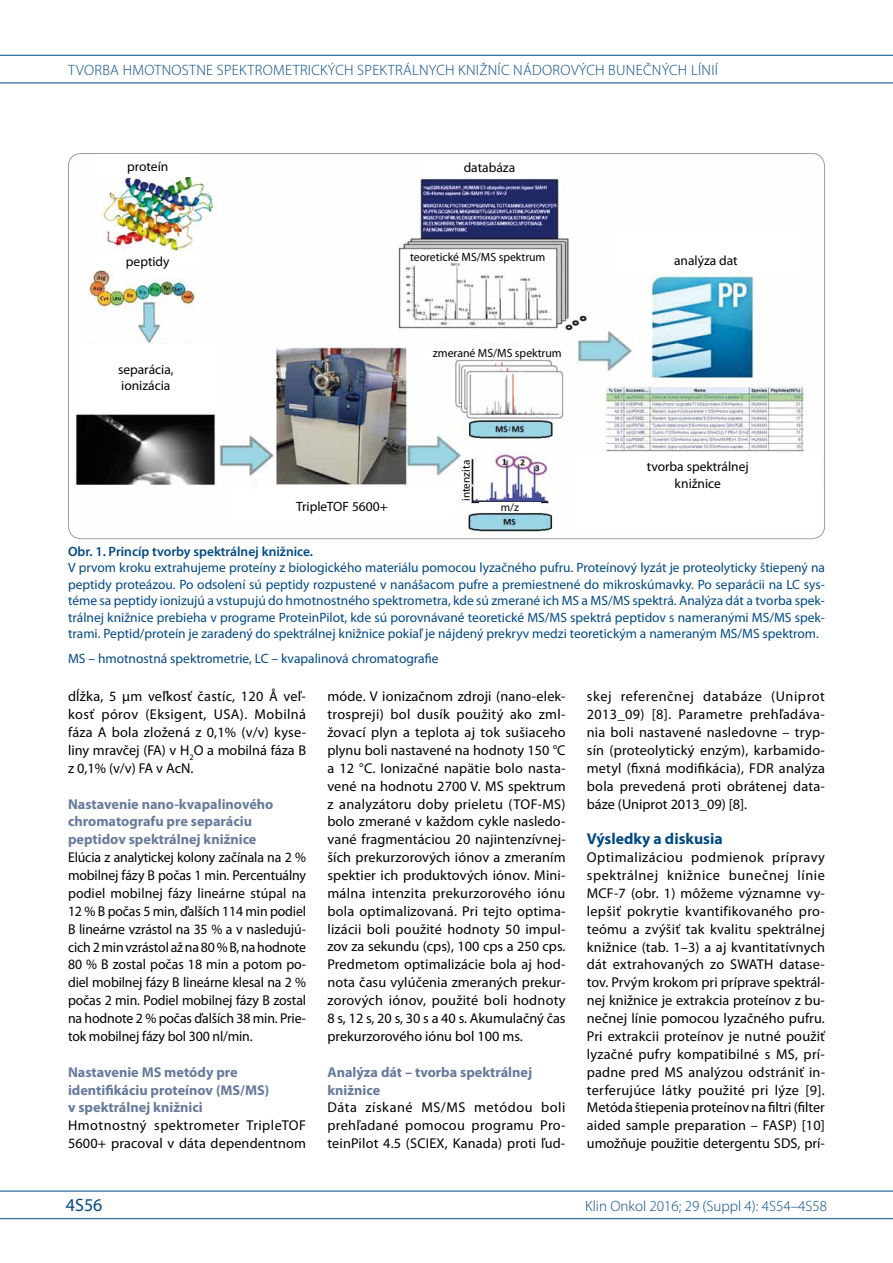
<style>
.page{position:relative;width:893px;height:1263px;background:#fff}
.page>*{position:absolute;margin:0;border:0;box-sizing:border-box;transform-origin:0 0}
.t1{font:18px "Myriad Pro";color:#004985}
.t2{font:700 15.75px "Myriad Pro";color:#004985}
.t3{font:300 15px "Myriad Pro";color:#004985}
.t4{font:300 15px "Myriad Pro";letter-spacing:.02em;color:#004985}
.t5{font:14.25px/17.9px "Myriad Pro";letter-spacing:.005em;color:#000;text-align:justify}
.t6{font:700 14.25px/17.9px "Myriad Pro";color:#677a9c}
.t7{font:13.5px/16.5px "Myriad Pro";color:#004985;text-align:justify}
.t8{font:13.5px/16.2px "Myriad Pro";color:#000;text-align:center}
.t9{font:600 13.5px "Myriad Pro";color:#004985}
.t10{font:12px "Myriad Pro";color:#000}
.t11{font:11.25px "Myriad Pro";color:#000}
</style>
<div class="page">
<hr style="left:0;top:55px;width:893px;height:1px;background:#004985">
<hr style="left:0;top:83px;width:893px;height:1px;background:#004985">
<hr style="left:0;top:1191px;width:893px;height:1px;background:#004985">
<hr style="left:0;top:1218px;width:893px;height:1px;background:#004985">
<img style="left:68px;top:153px;width:757px;height:383px">
<div style="left:91px;top:155px;width:114px;height:22px;background:#fff"></div>
<div style="left:401px;top:250px;width:153px;height:13px;background:#fff"></div>
<div style="left:421px;top:346px;width:153px;height:12px;background:#fff"></div>
<div style="left:419px;top:157px;width:141px;height:20px;background:#fff"></div>
<div style="left:612px;top:233px;width:187px;height:39px;background:#fff"></div>
<div style="left:91px;top:252px;width:114px;height:18px;background:#fff"></div>
<div style="left:229px;top:489px;width:226px;height:34px;background:#fff"></div>
<div style="left:574px;top:454px;width:247px;height:73px;background:#fff"></div>
<div style="left:74px;top:344px;width:144px;height:65px;background:#fff"></div>
<div style="left:460px;top:450px;width:10px;height:61px;background:#fff"></div>
<div style="left:479px;top:503px;width:61px;height:9px;background:#fff"></div>
<p class="t3" style="left:68px;top:61px;width:26px">TVORBA</p>
<p class="t3" style="left:123px;top:61px;width:20px">HMOTNOSTNE</p>
<p class="t3" style="left:217px;top:61px;width:9px">SPEKTROMETRICK</p>
<p class="t3" style="left:328px;top:61px;width:38px">ÝCH SPEKTR</p>
<p class="t3" style="left:403px;top:61px;width:18px">ÁLNYC</p>
<p class="t3" style="left:445px;top:61px;width:108px">H KNIŽNÍC NÁDORO</p>
<p class="t4" style="left:571px;top:61px;width:148px">VÝCH BUNEČNÝCH LÍNI Í</p>
<p class="t8" style="left:127px;top:159px;width:43px">proteín</p>
<p class="t8" style="left:464px;top:159px;width:53px">databáza</p>
<p class="t10" style="left:410px;top:250px;width:137px">teoretické MS/MS spektrum</p>
<p class="t8" style="left:126px;top:254px;width:45px">peptidy</p>
<p class="t8" style="left:674px;top:252px;width:65px">analýza dat</p>
<p class="t8" style="left:118px;top:361px;width:57px;text-align:left">separácia, ionizácia</p>
<p class="t8" style="left:296px;top:498px;width:93px">TripleTOF 5600+</p>
<p class="t10" style="left:433px;top:345px;width:130px">zmerané MS/MS spektrum</p>
<p class="t11" style="left:459px;top:501px;width:42px;rotate:-90deg">intenzita</p>
<p class="t11" style="left:501px;top:501px;width:20px">m/z</p>
<p class="t8" style="left:647px;top:459px;width:104px">tvorba spektrálnej knižnice</p>
<p class="t9" style="left:68px;top:542px;width:247px">Obr. 1. Princíp tvorby spektrálnej knižnice.</p>
<p class="t7" style="left:68px;top:559px;width:758px">V prvom kroku extrahujeme proteíny z biologického materiálu pomocou lyzačného pufru. Proteínový lyzát je proteolyticky štiepený na peptidy proteázou. Po odsolení sú peptidy rozpustené v nanášacom pufre a premiestnené do mikroskúmavky. Po separácii na LC sys&shy;téme sa peptidy ionizujú a vstupujú do hmotnostného spektrometra, kde sú zmerané ich MS a MS/MS spektrá. Analýza dát a tvorba spek&shy;trálnej knižnice prebieha v programe ProteinPilot, kde sú porovnávané teoretické MS/MS spektrá peptidov s nameranými MS/MS spek&shy;trami. Peptid/proteín je zaradený do spektrálnej knižnice pokiaľ je nájdený prekryv medzi teoretickým a nameraným MS/MS spektrom.</p>
<p class="t7" style="left:68px;top:650px;width:372px">MS – hmotnostná spektrometrie, LC – kvapalinová chromatografie</p>
<p class="t5" style="left:68px;top:687px;width:240px">dĺžka, 5 µm veľkosť častíc, 120 Å veľ&shy;kosť pórov (Eksigent, USA). Mobilná fáza A bola zložená z 0,1% (v/v) kyse&shy;liny mravčej (FA) v H<sub>2</sub>O a mobilná fáza B z 0,1% (v/v) FA v AcN.</p>
<p class="t6" style="left:68px;top:794px;width:207px">Nastavenie nano-kvapalinového chromatografu pre separáciu peptidov spektrálnej knižnice</p>
<p class="t5" style="left:68px;top:848px;width:240px">Elúcia z analytickej kolony začínala na 2 % mobilnej fázy B počas 1 min. Percentuálny podiel mobilnej fázy lineárne stúpal na 12 % B počas 5 min, ďalších 114 min podiel B lineárne vzrástol na 35 % a v nasledujú&shy;cich 2 min vzrástol až na 80 % B, na hodnote 80 % B zostal počas 18 min a potom po&shy;diel mobilnej fázy B lineárne klesal na 2 % počas 2 min. Podiel mobilnej fázy B zostal na hodnote 2 % počas ďalších 38 min. Prie&shy;tok mobilnej fázy bol 300 nl/min.</p>
<p class="t6" style="left:68px;top:1062px;width:203px">Nastavenie MS metódy pre identifikáciu proteínov (MS/MS) v spektrálnej knižnici</p>
<p class="t5" style="left:68px;top:1116px;width:240px">Hmotnostný spektrometer TripleTOF<br>5600+ pracoval v dáta dependentnom</p>
<p class="t1" style="left:66px;top:1194px;width:38px">4S56</p>
<p class="t5" style="left:327px;top:687px;width:240px">móde. V ionizačnom zdroji (nano-elek&shy;trospreji) bol dusík použitý ako zml&shy;žovací plyn a teplota aj tok sušiaceho plynu boli nastavené na hodnoty 150 °C a 12 °C. Ionizačné napätie bolo nasta&shy;vené na hodnotu 2700 V. MS spektrum z analyzátoru doby prieletu (TOF-MS) bolo zmerané v každom cykle nasledo&shy;vané fragmentáciou 20 najintenzívnej&shy;ších prekurzorových iónov a zmeraním spektier ich produktových iónov. Mini&shy;málna intenzita prekurzorového iónu bola optimalizovaná. Pri tejto optima&shy;lizácii boli použité hodnoty 50 impul&shy;zov za sekundu (cps), 100 cps a 250 cps.<br>Predmetom optimalizácie bola aj hod&shy;nota času vylúčenia zmeraných prekur&shy;zorových iónov, použité boli hodnoty 8 s, 12 s, 20 s, 30 s a 40 s. Akumulačný čas prekurzorového iónu bol 100 ms.</p>
<p class="t6" style="left:327px;top:1062px;width:206px">Analýza dát – tvorba spektrálnej knižnice</p>
<p class="t5" style="left:327px;top:1098px;width:240px">Dáta získané MS/MS metódou boli prehľadané pomocou programu Pro&shy;teinPilot 4.5 (SCIEX, Kanada) proti ľud-</p>
<p class="t5" style="left:587px;top:687px;width:240px">skej referenčnej databáze (Uniprot 2013_09) [8]. Parametre prehľadáva&shy;nia boli nastavené nasledovne – tryp&shy;sín (proteolytický enzým), karbamido&shy;metyl (fixná modifikácia), FDR analýza bola prevedená proti obrátenej data&shy;báze (Uniprot 2013_09) [8].</p>
<p class="t2" style="left:587px;top:829px;width:137px">Výsledky a diskusia</p>
<p class="t5" style="left:587px;top:848px;width:240px">Optimalizáciou podmienok prípravy spektrálnej knižnice bunečnej línie MCF-7 (obr. 1) môžeme významne vy&shy;lepšiť pokrytie kvantifikovaného pro&shy;teómu a zvýšiť tak kvalitu spektrálnej knižnice (tab. 1–3) a aj kvantitatívnych dát extrahovaných zo SWATH datase&shy;tov. Prvým krokom pri príprave spektrál&shy;nej knižnice je extrakcia proteínov z bu&shy;nečnej línie pomocou lyzačného pufru.<br>Pri extrakcii proteínov je nutné použiť lyzačné pufry kompatibilné s MS, prí&shy;padne pred MS analýzou odstrániť in&shy;terferujúce látky použité pri lýze [9].<br>Metóda štiepenia proteínov na filtri (filter aided sample preparation – FASP) [10] umožňuje použitie detergentu SDS, prí-</p>
<p class="t3" style="left:585px;top:1197px;width:243px">KLIN ONKOL 2016; 29 (SUPPL 4): 4S54–4S58</p>
</div>
